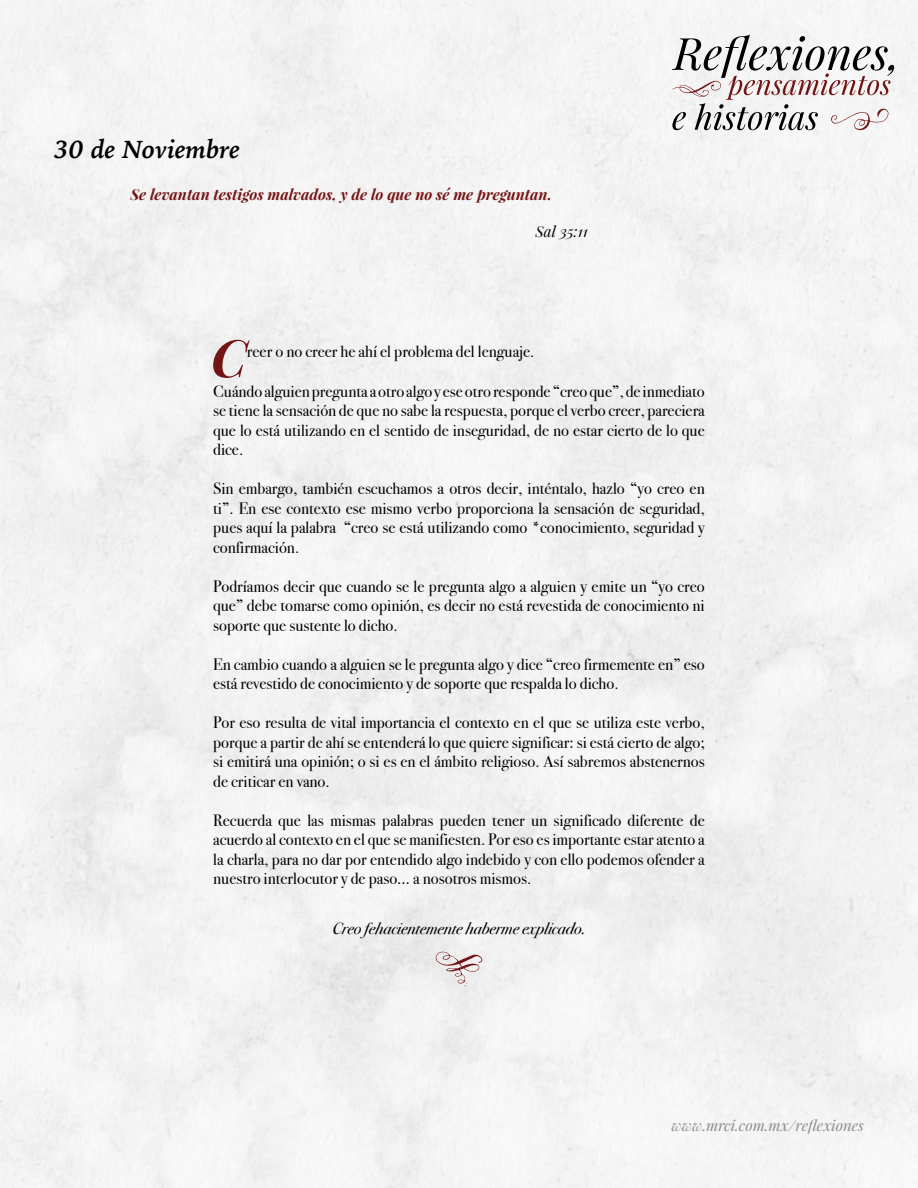
<style>
.page{position:relative;width:918px;height:1188px;background:#fff}
.page>*{position:absolute;margin:0;border:0;box-sizing:border-box;transform-origin:0 0}
.t1{font:italic 700 51.9px "Playfair Display";color:#741515}
.t2{font:italic 700 25.5px "Iowan Old Style";color:#000}
.t3{font:16.5px/19.5px "Bodoni Svty Two ITCTT";color:#000;text-align:justify}
.t4{font:italic 16.5px "Bodoni Svty Two ITCTT";color:#000}
.t5{font:italic 700 15px "Playfair Display";color:#741515}
.t6{font:italic 15px "Playfair Display";color:#8c8c8c}
.t7{font:italic 15px "Playfair Display";color:#000}
</style>
<div class="page">
<svg style="left:672px;top:34px;width:222px;height:96px"></svg>
<svg style="left:435px;top:952px;width:47px;height:34px"></svg>
<h2 class="t2" style="left:54px;top:127px;width:188px">30 de Noviembre</h2>
<p class="t5" style="left:130px;top:184px;width:423px">Se levantan testigos malvados, y de lo que no sé me preguntan.</p>
<p class="t7" style="left:536px;top:221px;width:54px">Sal 35:11</p>
<h1 class="t1" style="left:211px;top:322px;width:37px">C</h1>
<p class="t3" style="left:247px;top:340px;width:289px">reer o no creer he ahí el problema del lenguaje.</p>
<p class="t3" style="left:213px;top:380px;width:493px">Cuándo alguien pregunta a otro algo y ese otro responde “creo que”, de inmediato se tiene la sensación de que no sabe la respuesta, porque el verbo creer, pareciera que lo está utilizando en el sentido de inseguridad, de no estar cierto de lo que dice.</p>
<p class="t3" style="left:213px;top:477px;width:493px">Sin embargo, también escuchamos a otros decir, inténtalo, hazlo “yo creo en ti”. En ese contexto ese mismo verbo proporciona la sensación de seguridad, pues aquí la palabra “creo se está utilizando como *conocimiento, seguridad y confirmación.</p>
<p class="t3" style="left:213px;top:575px;width:493px">Podríamos decir que cuando se le pregunta algo a alguien y emite un “yo creo que” debe tomarse como opinión, es decir no está revestida de conocimiento ni soporte que sustente lo dicho.</p>
<p class="t3" style="left:213px;top:653px;width:493px">En cambio cuando a alguien se le pregunta algo y dice “creo firmemente en” eso está revestido de conocimiento y de soporte que respalda lo dicho.</p>
<p class="t3" style="left:213px;top:711px;width:493px">Por eso resulta de vital importancia el contexto en el que se utiliza este verbo, porque a partir de ahí se entenderá lo que quiere significar: si está cierto de algo; si emitirá una opinión; o si es en el ámbito religioso. Así sabremos abstenernos de criticar en vano.</p>
<p class="t3" style="left:213px;top:809px;width:493px">Recuerda que las mismas palabras pueden tener un significado diferente de acuerdo al contexto en el que se manifiesten. Por eso es importante estar atento a la charla, para no dar por entendido algo indebido y con ello podemos ofender a nuestro interlocutor y de paso… a nosotros mismos.</p>
<p class="t4" style="left:332px;top:914px;width:255px">Creo fehacientemente haberme explicado.</p>
<p class="t6" style="left:672px;top:1115px;width:194px">www.mrci.com.mx/reflexiones</p>
</div>
